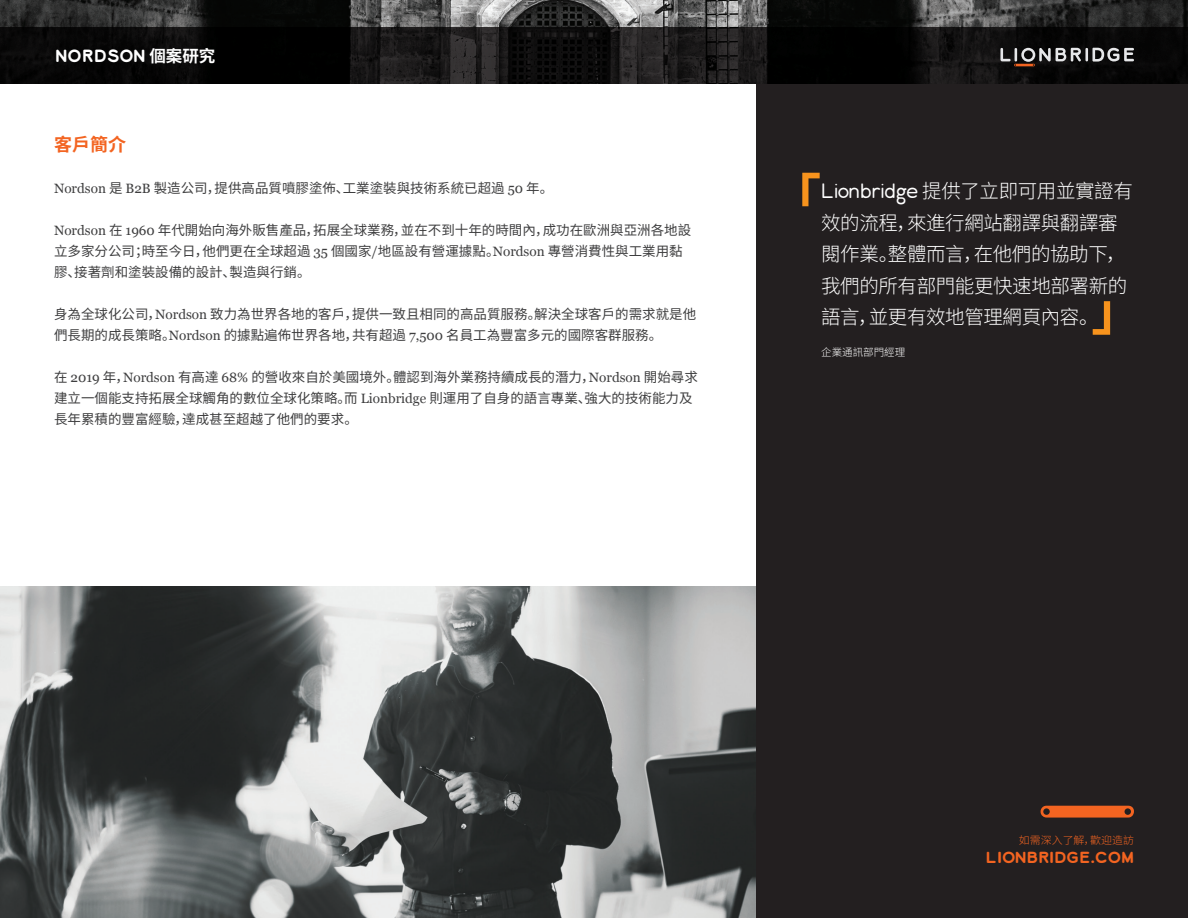
<style>
.page{position:relative;width:1188px;height:918px;background:#fff}
.page>*{position:absolute;margin:0;border:0;box-sizing:border-box;transform-origin:0 0}
.t1{font:700 52.5px "Noto Sans CJ Ksc";color:#f7931d}
.t2{font:300 19.5px/31.5px "Noto Sans CJ Ksc";letter-spacing:-.02em;color:#fff}
.t3{font:700 18px "Noto Sans CJ Ksc";color:#f36421}
.t4{font:700 16.5px "Lionbridge Sans";letter-spacing:-.015em;color:#fff}
.t5{font:700 15px "Lionbridge Sans";color:#f36421;scale:1.04 1}
.t6{font:13.5px/21px "Noto Sans CJ Ksc";color:#3e3e3f}
.t7{font:300 10.5px "Noto Sans CJ Ksc";color:#f36421;scale:1.04 1}
.t8{font:300 10.5px "Noto Sans CJ Ksc";color:#fff}
.s1{font-family:"Noto Sans CJ Ksc"}
.s2{font-family:"Georgia"}
.s3{font-family:"Lionbridge Sans"}
</style>
<div class="page">
<div style="left:756px;top:0;width:432px;height:918px;background:#231f20"></div>
<img style="left:0;top:586px;width:756px;height:332px">
<img style="left:0;top:0;width:1188px;height:27px">
<svg style="left:1041px;top:806px;width:93px;height:12px"></svg>
<svg style="left:0;top:27px;width:1188px;height:56px;background:#0d0d0d"></svg>
<svg style="left:1000px;top:48px;width:134px;height:18px;background:#535050"></svg>
<p class="t4" style="left:55px;top:44px;width:162px">NORDSON <span class="s1">個案研究</span></p>
<p class="t3" style="left:54px;top:135px;width:73px">客戶簡介</p>
<p class="t6" style="left:54px;top:178px;width:501px"><span class="s2">Nordson</span> 是 <span class="s2">B2B</span> 製造公司，提供高品質噴膠塗佈、工業塗裝與技術系統已超過 <span class="s2">50</span> 年。</p>
<p class="t6" style="left:54px;top:220px;width:639px"><span class="s2">Nordson</span> 在 <span class="s2">1960</span> 年代開始向海外販售產品，拓展全球業務，並在不到十年的時間內，成功在歐洲與亞洲各地設立多家分公司；時至今日，他們更在全球超過 <span class="s2">35</span> 個國家<span class="s2">/</span>地區設有營運據點。<span class="s2">Nordson</span> 專營消費性與工業用黏膠、接著劑和塗裝設備的設計、製造與行銷。</p>
<p class="t6" style="left:54px;top:304px;width:644px">身為全球化公司，<span class="s2">Nordson</span> 致力為世界各地的客戶，提供一致且相同的高品質服務。解決全球客戶的需求就是他們長期的成長策略。<span class="s2">Nordson</span> 的據點遍佈世界各地，共有超過 <span class="s2">7,500</span> 名員工為豐富多元的國際客群服務。</p>
<p class="t6" style="left:54px;top:367px;width:645px">在 <span class="s2">2019</span> 年，<span class="s2">Nordson</span> 有高達 <span class="s2">68%</span> 的營收來自於美國境外。體認到海外業務持續成長的潛力，<span class="s2">Nordson</span> 開始尋求建立一個能支持拓展全球觸角的數位全球化策略。而 <span class="s2">Lionbridge</span> 則運用了自身的語言專業、強大的技術能力及長年累積的豐富經驗，達成甚至超越了他們的要求。</p>
<p class="t1" style="left:769px;top:169px;width:54px">「</p>
<p class="t2" style="left:821px;top:176px;width:313px"><span class="s3">Lionbridge</span> 提供了立即可用並實證有效的流程，來進行網站翻譯與翻譯審閱作業。整體而言，在他們的協助下，我們的所有部門能更快速地部署新的語言，並更有效地管理網頁內容。</p>
<p class="t8" style="left:821px;top:346px;width:85px">企業通訊部門經理</p>
<p class="t1" style="left:1091px;top:281px;width:54px">」</p>
<p class="t7" style="left:1019px;top:834px;width:112px">如需深入了解，歡迎造訪</p>
<p class="t5" style="left:986px;top:847px;width:144px">LIONBRIDGE.COM</p>
</div>
